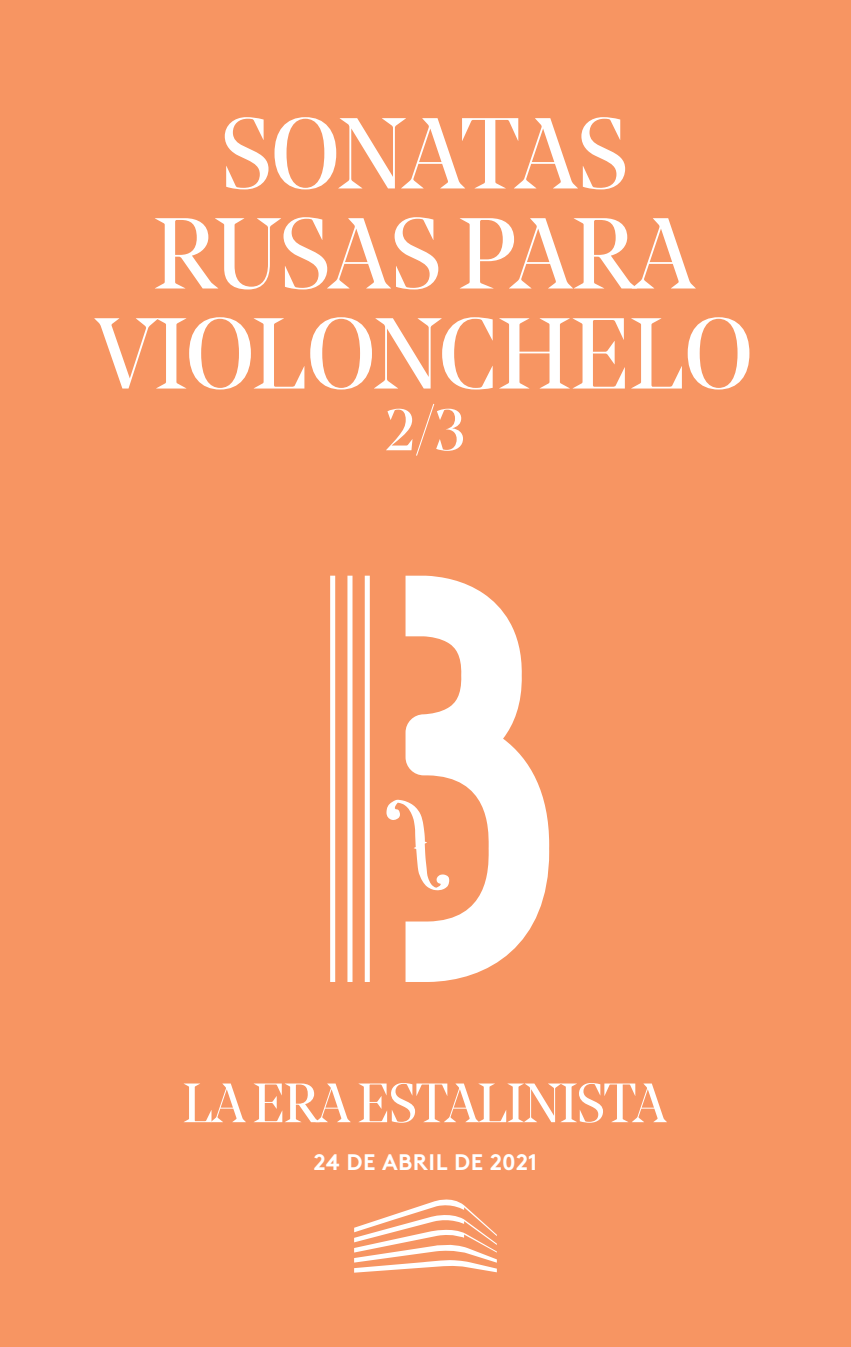
<style>
.page{position:relative;width:851px;height:1347px;background:#fff}
.page>*{position:absolute;margin:0;border:0;box-sizing:border-box;transform-origin:0 0}
.t1{font:100px/100px "Noe Display";letter-spacing:-.02em;color:#fff;text-align:center}
.t2{font:58.25px "Noe Display";color:#fff}
.t3{font:55px "Noe Display";letter-spacing:-.03em;color:#fff}
.t4{font:700 22.5px "Brown Pro";letter-spacing:.025em;color:#fff}
</style>
<div class="page">
<div style="left:0;top:0;width:850px;height:1346px;background:#f79562"></div>
<svg style="left:354px;top:1199px;width:143px;height:73px"></svg>
<svg style="left:405px;top:575px;width:144px;height:407px;fill:#fff"></svg>
<svg style="left:365px;top:575px;width:5px;height:407px;background:#fefaf8"></svg>
<svg style="left:347px;top:575px;width:5px;height:407px;background:#fef5f0"></svg>
<svg style="left:330px;top:575px;width:5px;height:407px;background:#fefbf9"></svg>
<svg style="left:386px;top:799px;width:63px;height:91px"></svg>
<p class="t1" style="left:95px;top:103px;width:659px">SONATAS<br>RUSAS PARA<br>VIOLONCHELO</p>
<p class="t2" style="left:385px;top:394px;width:82px">2/3</p>
<p class="t3" style="left:182px;top:1069px;width:485px">LA ERA ESTALINISTA</p>
<p class="t4" style="left:313px;top:1143px;width:225px">24 DE ABRIL DE 2021</p>
</div>
